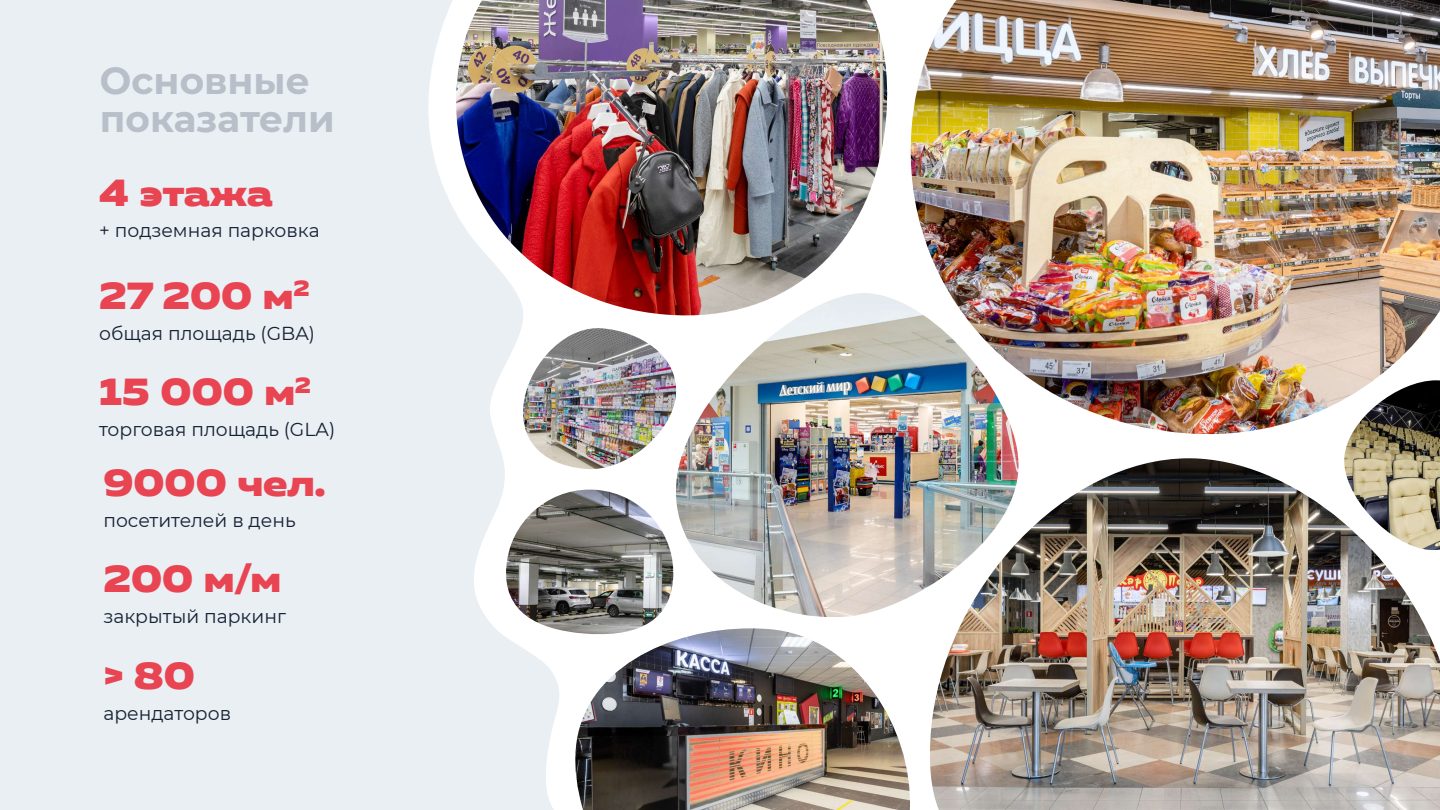
<style>
.page{position:relative;width:1440px;height:810px;background:#fff}
.page>*{position:absolute;margin:0;border:0;box-sizing:border-box;transform-origin:0 0}
.t1{font:800 37.5px "Muller Next Wide Trial";color:#e84452}
.t2{font:700 37.5px/37.5px "Montserrat";color:#b8bfc9}
.t3{font:18.75px "Montserrat";color:#162133}
</style>
<div class="page">
<div style="left:0;top:0;width:559px;height:810px;background:#eaeff4"></div>
<img style="left:676px;top:298px;width:343px;height:319px">
<img style="left:575px;top:628px;width:335px;height:182px">
<img style="left:503px;top:490px;width:174px;height:147px">
<img style="left:520px;top:328px;width:159px;height:144px">
<img style="left:1344px;top:442px;width:96px;height:16px">
<img style="left:928px;top:458px;width:512px;height:352px">
<img style="left:447px;top:0;width:443px;height:325px">
<img style="left:898px;top:0;width:542px;height:442px">
<h1 class="t2" style="left:100px;top:60px;width:236px">Основные показатели</h1>
<h1 class="t1" style="left:99px;top:169px;width:175px">4 этажа</h1>
<p class="t3" style="left:99px;top:217px;width:222px">+ подземная парковка</p>
<h1 class="t1" style="left:99px;top:272px;width:212px">27 200 м<sup>2</sup></h1>
<p class="t3" style="left:99px;top:320px;width:217px">общая площадь (GBA)</p>
<h1 class="t1" style="left:99px;top:368px;width:213px">15 000 м<sup>2</sup></h1>
<p class="t3" style="left:99px;top:417px;width:237px">торговая площадь (GLA)</p>
<h1 class="t1" style="left:103px;top:459px;width:224px">9000 чел.</h1>
<p class="t3" style="left:103px;top:507px;width:194px">посетителей в день</p>
<h1 class="t1" style="left:103px;top:555px;width:179px">200 м/м</h1>
<p class="t3" style="left:103px;top:604px;width:184px">закрытый паркинг</p>
<h1 class="t1" style="left:103px;top:652px;width:93px">&gt; 80</h1>
<p class="t3" style="left:103px;top:700px;width:129px">арендаторов</p>
</div>
